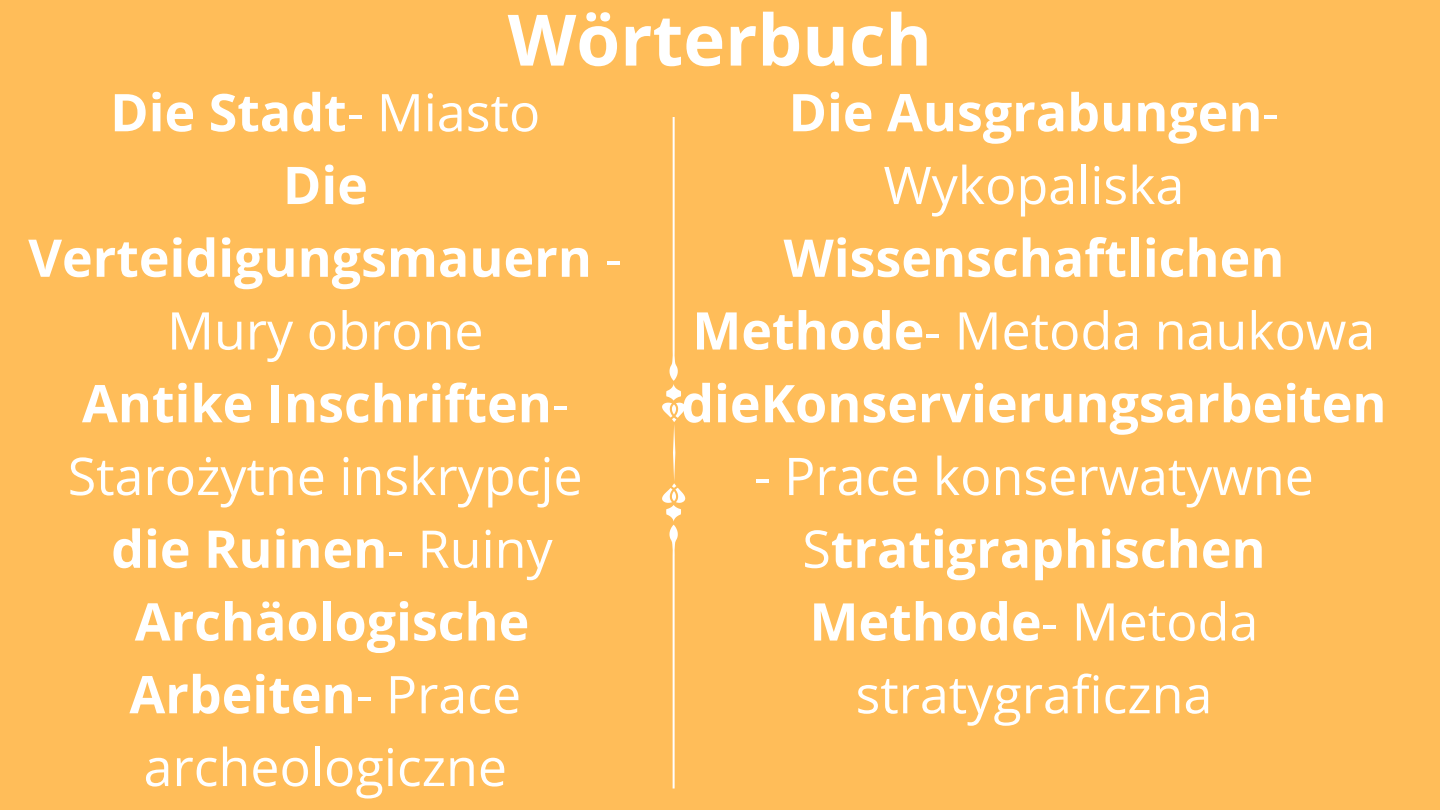
<style>
.page{position:relative;width:1440px;height:810px;background:#ffbd59}
.page>*{position:absolute;margin:0;border:0;box-sizing:border-box;transform-origin:0 0}
.t1{font:700 71px "Open Sans";color:#fff}
.t2{font:700 52px/72.7px "Open Sans";color:#fff;text-align:center}
.t3{font:52px/72.7px "Open Sans";color:#fff}
.s1{font-weight:400}
.s2{font-weight:700}
</style>
<div class="page">
<svg style="left:662px;top:117px;width:23px;height:671px"></svg>
<h1 class="t1" style="left:508px;top:-10px;width:426px">Wörterbuch</h1>
<p class="t2" style="left:110px;top:75px;width:432px">Die Stadt<span class="s1">- Miasto</span></p>
<p class="t2" style="left:28px;top:148px;width:595px">Die<br>Verteidigungsmauern <span class="s1">-<br>Mury obrone</span></p>
<p class="t3" style="left:68px;top:366px;width:516px"><span class="s2">Antike Inschriften</span>-<br>Starożytne inskrypcje</p>
<p class="t2" style="left:111px;top:511px;width:443px">die Ruinen<span class="s1">- Ruiny</span></p>
<p class="t2" style="left:129px;top:584px;width:401px;text-align:left">Archäologische<br>Arbeiten<span class="s1">- Prace archeologiczne</span></p>
<p class="t2" style="left:789px;top:75px;width:492px">Die Ausgrabungen<span class="s1">-<br>Wykopaliska</span></p>
<p class="t2" style="left:692px;top:220px;width:684px">Wissenschaftlichen<br>Methode<span class="s1">- Metoda naukowa</span></p>
<p class="t2" style="left:681px;top:366px;width:707px">dieKonservierungsarbeiten</p>
<p class="t3" style="left:754px;top:439px;width:561px">- Prace konserwatywne</p>
<p class="t3" style="left:802px;top:511px;width:465px;text-align:center">S<span class="s2">tratigraphischen<br>Methode</span>- Metoda stratygraficzna</p>
</div>
